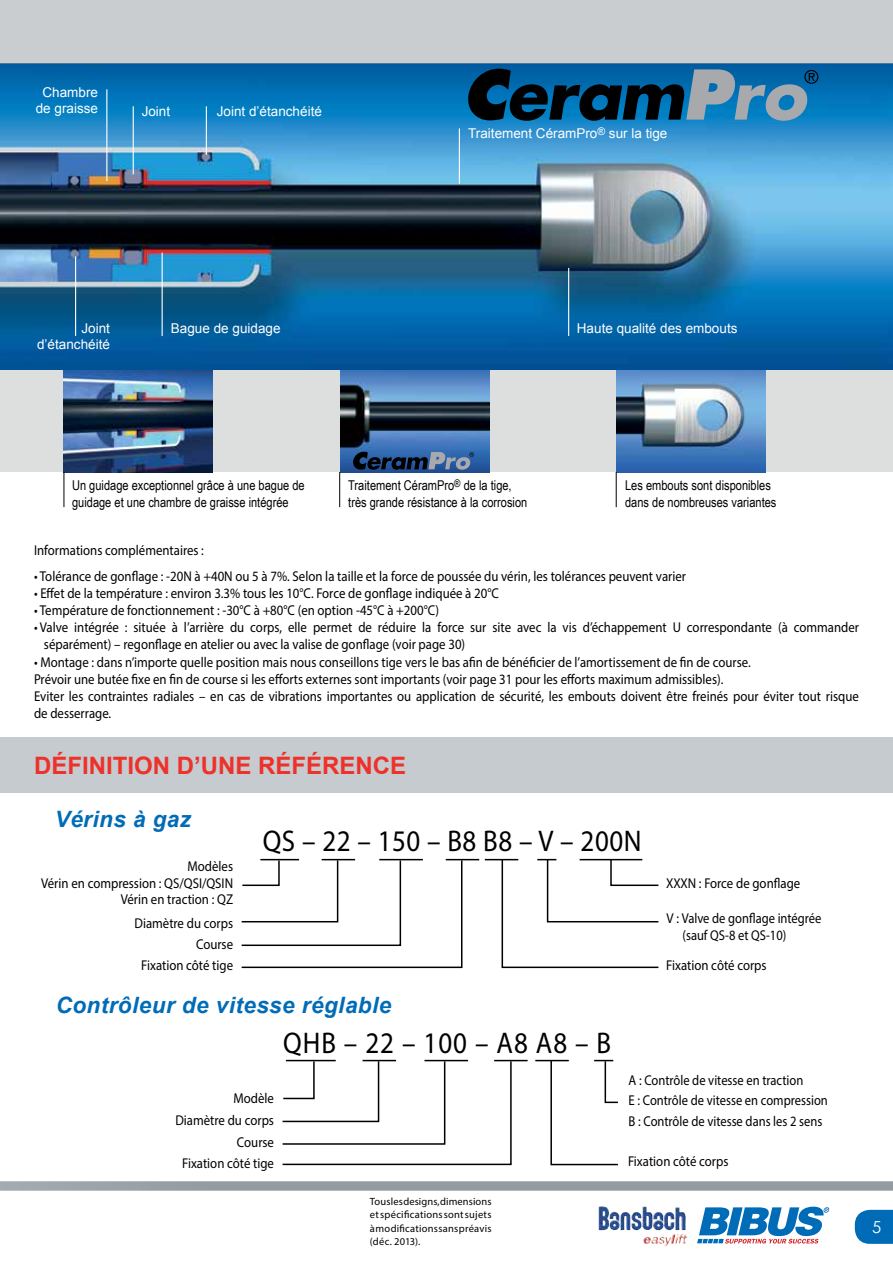
<style>
.page{position:relative;width:893px;height:1263px;background:#fff}
.page>*{position:absolute;margin:0;border:0;box-sizing:border-box;transform-origin:0 0}
.t1{font:30px "Myriad Pro";letter-spacing:.02em;color:#000;scale:.9 1}
.t2{font:30px "Myriad Pro";letter-spacing:.04em;color:#000;scale:.9 1}
.t3{font:700 24px "Arial";color:#ee312a}
.t4{font:italic 700 22.5px "Arial";letter-spacing:.02em;color:#006cb7}
.t5{font:16.5px "Century Gothic";color:#fff}
.t6{font:14.25px/17.1px "Myriad Pro";color:#000;scale:.9 1}
.t7{font:13.5px/16.2px "Arial Narrow";color:#000}
.t8{font:13.5px/16.2px "Arial";color:#fff;text-align:center}
.t9{font:10.5px/13.5px "Myriad Pro";letter-spacing:.02em;color:#000;text-align:justify}
</style>
<div class="page">
<svg style="left:855px;top:1210px;width:38px;height:34px"></svg>
<svg style="left:0;top:1181px;width:893px;height:10px;background:#9ba3a7"></svg>
<svg style="left:697px;top:1206px;width:132px;height:37px"></svg>
<img style="left:599px;top:1206px;width:87px;height:24px">
<div style="left:0;top:327px;width:893px;height:145px;background:#dddede"></div>
<img style="left:64px;top:370px;width:149px;height:102px">
<img style="left:340px;top:370px;width:149px;height:102px">
<img style="left:617px;top:370px;width:148px;height:102px">
<img style="left:0;top:64px;width:893px;height:306px">
<div style="left:0;top:0;width:893px;height:64px;background:#c9cdd0"></div>
<div style="left:0;top:738px;width:893px;height:55px;background:#c5cbcf"></div>
<hr style="left:535px;top:1060px;width:34px;height:1px;background:#000">
<hr style="left:494px;top:1060px;width:34px;height:1px;background:#000">
<svg style="left:282px;top:1060px;width:230px;height:106px"></svg>
<svg style="left:550px;top:1059px;width:68px;height:107px"></svg>
<hr style="left:485px;top:859px;width:33px;height:1px;background:#000">
<hr style="left:446px;top:859px;width:33px;height:1px;background:#000">
<svg style="left:241px;top:859px;width:222px;height:110px"></svg>
<svg style="left:501px;top:858px;width:158px;height:111px"></svg>
<hr style="left:106px;top:89px;width:1px;height:92px;background:#fff">
<hr style="left:133px;top:106px;width:1px;height:68px;background:#fff">
<hr style="left:206px;top:106px;width:1px;height:49px;background:#fff">
<hr style="left:459px;top:128px;width:1px;height:56px;background:#fff">
<hr style="left:75px;top:256px;width:1px;height:80px;background:#fff">
<hr style="left:162px;top:253px;width:1px;height:83px;background:#fff">
<hr style="left:568px;top:268px;width:1px;height:68px;background:#fff">
<svg style="left:468px;top:69px;width:350px;height:52px;background:#1d587c"></svg>
<hr style="left:64px;top:472px;width:1px;height:35px;background:#000">
<hr style="left:339px;top:472px;width:1px;height:35px;background:#000">
<hr style="left:616px;top:472px;width:1px;height:35px;background:#000">
<svg style="left:353px;top:452px;width:121px;height:18px;background:#334f75"></svg>
<p class="t8" style="left:36px;top:84px;width:64px">Chambre de graisse</p>
<p class="t8" style="left:142px;top:103px;width:30px">Joint</p>
<p class="t8" style="left:217px;top:103px;width:107px">Joint d’étanchéité</p>
<p class="t8" style="left:468px;top:126px;width:201px">Traitement CéramPro<sup>®</sup> sur la tige</p>
<p class="t8" style="left:81px;top:320px;width:30px">Joint</p>
<p class="t8" style="left:171px;top:320px;width:111px">Bague de guidage</p>
<p class="t8" style="left:577px;top:320px;width:162px">Haute qualité des embouts</p>
<p class="t8" style="left:37px;top:336px;width:74px">d’étanchéité</p>
<p class="t7" style="left:72px;top:477px;width:234px">Un guidage exceptionnel grâce à une bague de guidage et une chambre de graisse intégrée</p>
<p class="t7" style="left:348px;top:477px;width:181px">Traitement CéramPro<sup>®</sup> de la tige, très grande résistance à la corrosion</p>
<p class="t7" style="left:625px;top:477px;width:153px">Les embouts sont disponibles dans de nombreuses variantes</p>
<p class="t6" style="left:34px;top:542px;width:190px">Informations complémentaires :</p>
<p class="t6" style="left:34px;top:567px;width:726px">• Tolérance de gonflage : -20N à +40N ou 5 à 7%. Selon la taille et la force de poussée du vérin, les tolérances peuvent varier</p>
<p class="t6" style="left:34px;top:585px;width:518px">• Effet de la température : environ 3.3% tous les 10°C. Force de gonflage indiquée à 20°C</p>
<p class="t6" style="left:34px;top:602px;width:452px">• Température de fonctionnement : -30°C à +80°C (en option -45°C à +200°C)</p>
<p class="t6" style="left:44px;top:619px;width:907px;text-indent:-10px">• Valve intégrée : située à l’arrière du corps, elle permet de réduire la force sur site avec la vis d’échappement U correspondante (à commander séparément) – regonflage en atelier ou avec la valise de gonflage (voir page 30)</p>
<p class="t6" style="left:34px;top:653px;width:918px">• Montage : dans n’importe quelle position mais nous conseillons tige vers le bas afin de bénéficier de l’amortissement de fin de course.<br>Prévoir une butée fixe en fin de course si les efforts externes sont importants (voir page 31 pour les efforts maximum admissibles).<br>Eviter les contraintes radiales – en cas de vibrations importantes ou application de sécurité, les embouts doivent être freinés pour éviter tout risque de desserrage.</p>
<h2 class="t3" style="left:34px;top:750px;width:374px">DÉFINITION D’UNE RÉFÉRENCE</h2>
<h3 class="t4" style="left:55px;top:804px;width:138px">Vérins à gaz</h3>
<p class="t6" style="left:41px;top:858px;width:215px;line-height:16.5px;text-align:right">Modèles<br>Vérin en compression : QS/QSI/QSIN<br>Vérin en traction : QZ</p>
<p class="t6" style="left:134px;top:914px;width:111px">Diamètre du corps</p>
<p class="t6" style="left:196px;top:935px;width:43px">Course</p>
<h1 class="t1" style="left:263px;top:822px;width:422px">QS – 22 – 150 – B8 B8 – V – 200N</h1>
<p class="t6" style="left:666px;top:875px;width:150px">XXXN : Force de gonflage</p>
<p class="t6" style="left:682px;top:910px;width:156px;line-height:16.5px;text-indent:-16px">V : Valve de gonflage intégrée (sauf QS-8 et QS-10)</p>
<p class="t6" style="left:141px;top:956px;width:104px">Fixation côté tige</p>
<p class="t6" style="left:666px;top:957px;width:113px">Fixation côté corps</p>
<h3 class="t4" style="left:56px;top:989px;width:337px">Contrôleur de vitesse réglable</h3>
<h1 class="t2" style="left:283px;top:1024px;width:366px">QHB – 22 – 100 – A8 A8 – B</h1>
<p class="t6" style="left:234px;top:1089px;width:47px">Modèle</p>
<p class="t6" style="left:175px;top:1111px;width:111px">Diamètre du corps</p>
<p class="t6" style="left:237px;top:1133px;width:43px">Course</p>
<p class="t6" style="left:628px;top:1069px;width:223px;line-height:20.7px">A : Contrôle de vitesse en traction<br>E : Contrôle de vitesse en compression<br>B : Contrôle de vitesse dans les 2 sens</p>
<p class="t6" style="left:182px;top:1154px;width:104px">Fixation côté tige</p>
<p class="t6" style="left:628px;top:1152px;width:113px">Fixation côté corps</p>
<p class="t9" style="left:370px;top:1194px;width:123px">Tous les designs, dimensions et spécifications sont sujets à modifications sans préavis (déc. 2013).</p>
<p class="t5" style="left:872px;top:1215px;width:11px">5</p>
</div>
